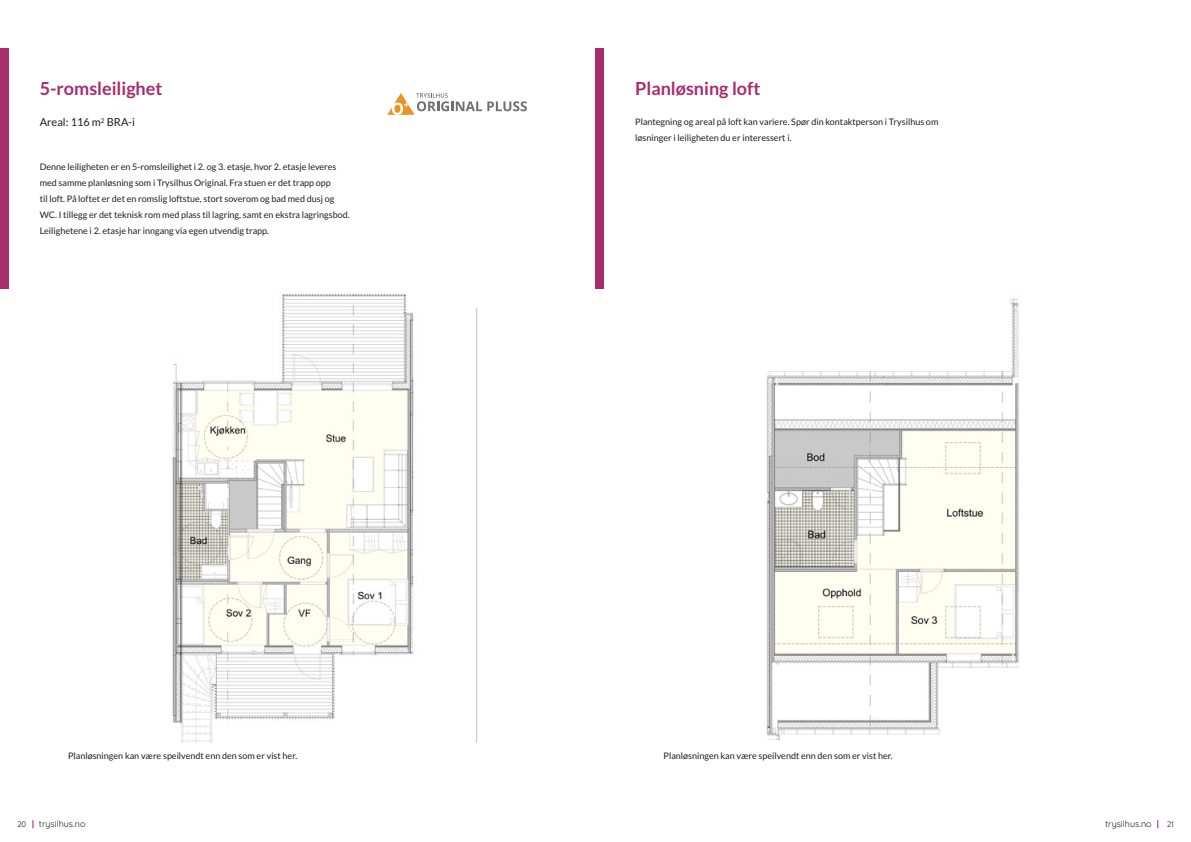
<style>
.page{position:relative;width:1191px;height:842px;background:#fff}
.page>*{position:absolute;margin:0;border:0;box-sizing:border-box;transform-origin:0 0}
.t1{font:700 18px "Lato";color:#a92c6c}
.t2{font:11px "Lato";color:#1d1d1b}
.t3{font:9px/16px "Lato";color:#1d1d1b}
.t4{font:9px "Quicksand";color:#1d1d1b}
.t5{font:8px "Quicksand";color:#1d1d1b}
</style>
<div class="page">
<div style="left:0;top:48px;width:9px;height:241px;background:#a92c6c"></div>
<svg style="left:387px;top:93px;width:140px;height:22px"></svg>
<img style="left:172px;top:293px;width:306px;height:450px">
<div style="left:595px;top:48px;width:9px;height:241px;background:#a92c6c"></div>
<img style="left:766px;top:298px;width:253px;height:442px">
<h1 class="t1" style="left:40px;top:78px;width:124px">5‑romsleilighet</h1>
<p class="t2" style="left:40px;top:116px;width:97px">Areal: 116 m<sup>2</sup> BRA‑i</p>
<h1 class="t1" style="left:635px;top:78px;width:127px">Planløsning loft</h1>
<p class="t3" style="left:635px;top:113px;width:305px">Plantegning og areal på loft kan variere. Spør din kontaktperson i Trysilhus om løsninger i leiligheten du er interessert i.</p>
<p class="t3" style="left:40px;top:159px;width:311px">Denne leiligheten er en 5‑romsleilighet i 2. og 3. etasje, hvor 2. etasje leveres med samme planløsning som i Trysilhus Original. Fra stuen er det trapp opp<br>til loft. På loftet er det en romslig loftstue, stort soverom og bad med dusj og WC. I tillegg er det teknisk rom med plass til lagring, samt en ekstra lagringsbod.<br>Leilighetene i 2. etasje har inngang via egen utvendig trapp.</p>
<p class="t3" style="left:68px;top:747px;width:231px">Planløsningen kan være speilvendt enn den som er vist her.</p>
<p class="t3" style="left:663px;top:747px;width:231px">Planløsningen kan være speilvendt enn den som er vist her.</p>
<p class="t5" style="left:17px;top:818px;width:11px">20</p>
<p class="t4" style="left:39px;top:817px;width:48px">trysilhus.no</p>
<p class="t4" style="left:1105px;top:817px;width:48px">trysilhus.no</p>
<p class="t5" style="left:1166px;top:818px;width:9px">21</p>
</div>
